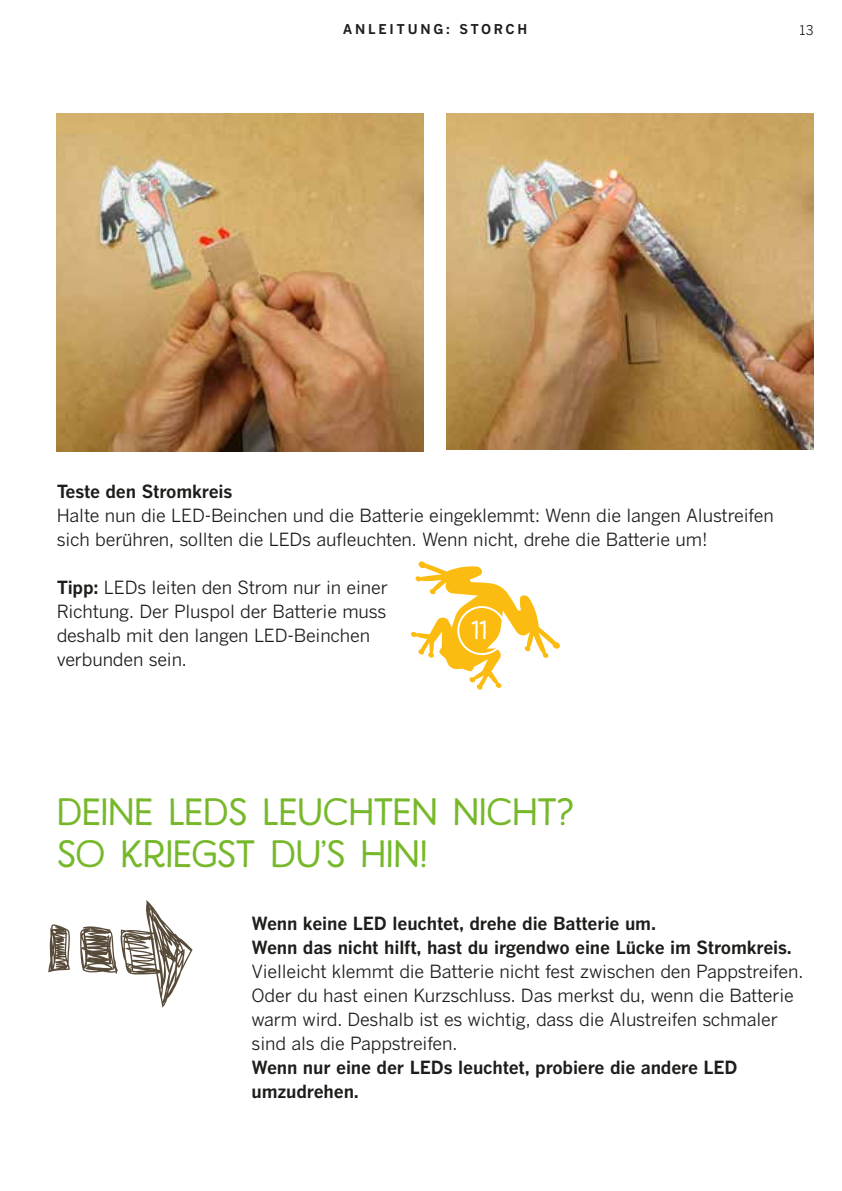
<style>
.page{position:relative;width:842px;height:1191px;background:#fff}
.page>*{position:absolute;margin:0;border:0;box-sizing:border-box;transform-origin:0 0}
.t1{font:38px/42px "Harman Retro";letter-spacing:-.01em;color:#76b82a}
.t2{font:26px "Harman Retro";color:#fff}
.t3{font:18px/24px "Benton Gothic";letter-spacing:-.01em;color:#1d1d1b}
.t4{font:700 18px/24px "Benton Gothic";letter-spacing:-.01em;color:#1d1d1b}
.t5{font:700 13.4px "Benton Gothic";letter-spacing:.2em;color:#1d1d1b}
.t6{font:13.4px "Benton Gothic";color:#1d1d1b}
.s1{font-weight:700}
</style>
<div class="page">
<img style="left:446px;top:113px;width:368px;height:336px">
<img style="left:57px;top:113px;width:367px;height:338px">
<svg style="left:48px;top:900px;width:145px;height:107px"></svg>
<svg style="left:411px;top:561px;width:149px;height:129px"></svg>
<div style="left:457px;top:606px;width:49px;height:49px;border:2px solid #fff;border-radius:50%"></div>
<p class="t5" style="left:343px;top:20px;width:186px">ANLEITUNG: STORCH</p>
<p class="t6" style="left:799px;top:22px;width:16px">13</p>
<p class="t4" style="left:57px;top:478px;width:177px">Teste den Stromkreis</p>
<p class="t3" style="left:57px;top:503px;width:719px">Halte nun die LED-Beinchen und die Batterie eingeklemmt: Wenn die langen Alustreifen sich berühren, sollten die LEDs aufleuchten. Wenn nicht, drehe die Batterie um!</p>
<p class="t3" style="left:57px;top:575px;width:333px"><span class="s1">Tipp:</span> LEDs leiten den Strom nur in einer Richtung. Der Pluspol der Batterie muss deshalb mit den langen LED-Beinchen verbunden sein.</p>
<h2 class="t2" style="left:471px;top:616px;width:18px">11</h2>
<h1 class="t1" style="left:57px;top:791px;width:519px">DEINE LEDS LEUCHTEN NICHT?<br>SO KRIEGST DU’S HIN!</h1>
<p class="t4" style="left:252px;top:910px;width:542px">Wenn keine LED leuchtet, drehe die Batterie um.<br>Wenn das nicht hilft, hast du irgendwo eine Lücke im Stromkreis.</p>
<p class="t3" style="left:252px;top:959px;width:553px">Vielleicht klemmt die Batterie nicht fest zwischen den Pappstreifen.<br>Oder du hast einen Kurzschluss. Das merkst du, wenn die Batterie warm wird. Deshalb ist es wichtig, dass die Alustreifen schmaler sind als die Pappstreifen.</p>
<p class="t4" style="left:252px;top:1054px;width:488px">Wenn nur eine der LEDs leuchtet, probiere die andere LED umzudrehen.</p>
</div>
